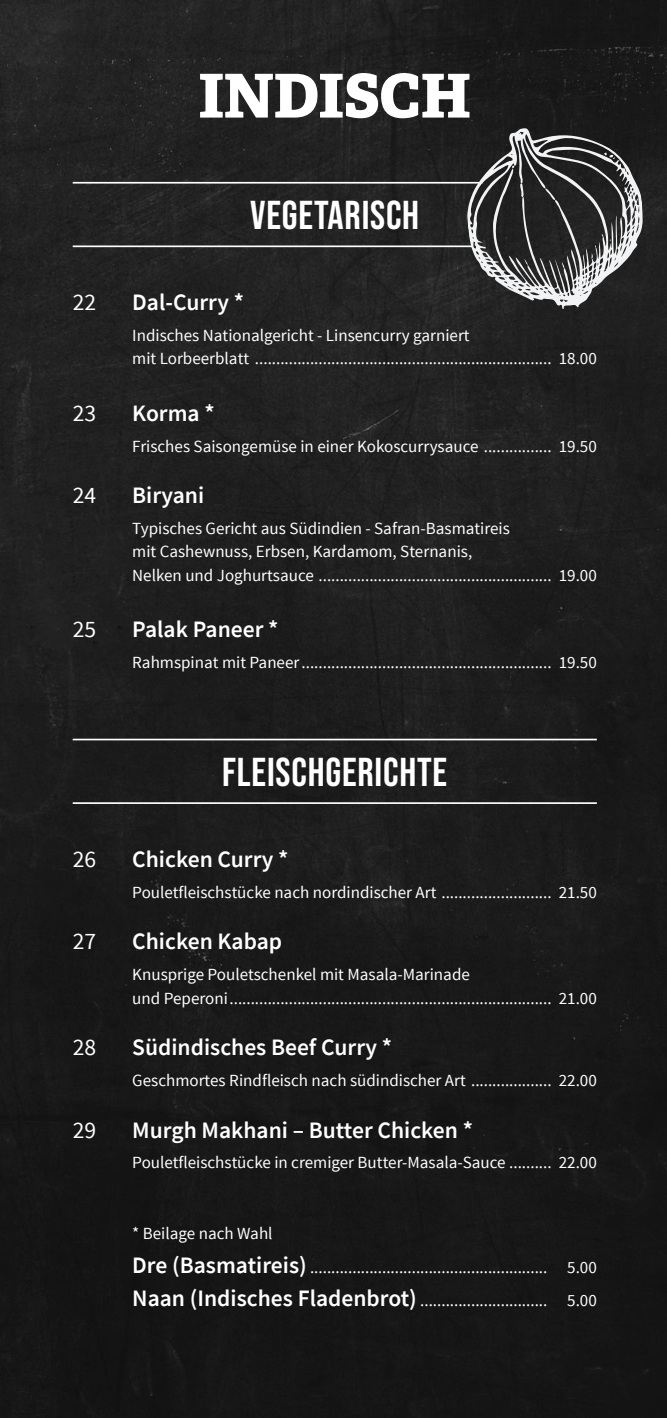
<style>
.page{position:relative;width:667px;height:1418px;background:#fff}
.page>*{position:absolute;margin:0;border:0;box-sizing:border-box;transform-origin:0 0}
.t1{font:60.4px "Adelle PE Eb";color:#fff}
.t2{font:40.2px "Bebas Neue";letter-spacing:.02em;color:#fff}
.t3{font:600 23.6px "Source Sans Pro";color:#fff}
.t4{font:23.6px "Source Sans Pro";color:#fff}
.t5{font:17px/23.6px "Source Sans Pro";color:#fff}
.s1{font-weight:600;font-size:23.6px}
</style>
<div class="page">
<img style="left:0;top:0;width:666px;height:1417px">
<hr style="left:73px;top:738px;width:523px;height:2px;background:#fff">
<hr style="left:73px;top:802px;width:523px;height:2px;background:#fff">
<hr style="left:73px;top:182px;width:409px;height:2px;background:#fff">
<hr style="left:73px;top:245px;width:399px;height:2px;background:#fff">
<svg style="left:467px;top:127px;width:175px;height:183px;background:#4f4f4f"></svg>
<h1 class="t1" style="left:199px;top:51px;width:273px">INDISCH</h1>
<h2 class="t2" style="left:250px;top:192px;width:170px">VEGETARISCH</h2>
<h3 class="t4" style="left:73px;top:288px;width:25px">22</h3>
<h3 class="t3" style="left:132px;top:287px;width:113px">Dal-Curry *</h3>
<p class="t5" style="left:132px;top:324px;width:465px">Indisches Nationalgericht - Linsencurry garniert<br>mit Lorbeerblatt ...................................................................... 18.00</p>
<h3 class="t4" style="left:73px;top:398px;width:25px">23</h3>
<h3 class="t3" style="left:132px;top:397px;width:84px">Korma *</h3>
<p class="t5" style="left:132px;top:434px;width:465px">Frisches Saisongemüse in einer Kokoscurrysauce ................ 19.50</p>
<h3 class="t4" style="left:73px;top:481px;width:25px">24</h3>
<h3 class="t3" style="left:132px;top:480px;width:73px">Biryani</h3>
<p class="t5" style="left:132px;top:517px;width:465px">Typisches Gericht aus Südindien - Safran-Basmatireis<br>mit Cashewnuss, Erbsen, Kardamom, Sternanis,<br>Nelken und Joghurtsauce ....................................................... 19.00</p>
<h3 class="t4" style="left:73px;top:615px;width:25px">25</h3>
<h3 class="t3" style="left:132px;top:614px;width:148px">Palak Paneer *</h3>
<p class="t5" style="left:132px;top:651px;width:465px">Rahmspinat mit Paneer........................................................... 19.50</p>
<h2 class="t2" style="left:222px;top:749px;width:226px">FLEISCHGERICHTE</h2>
<h3 class="t4" style="left:73px;top:844px;width:25px">26</h3>
<h3 class="t3" style="left:132px;top:843px;width:158px">Chicken Curry *</h3>
<p class="t5" style="left:132px;top:880px;width:465px">Pouletfleischstücke nach nordindischer Art .......................... 21.50</p>
<h3 class="t4" style="left:73px;top:926px;width:25px">27</h3>
<h3 class="t3" style="left:132px;top:926px;width:151px">Chicken Kabap</h3>
<p class="t5" style="left:132px;top:962px;width:465px">Knusprige Pouletschenkel mit Masala-Marinade<br>und Peperoni............................................................................ 21.00</p>
<h3 class="t4" style="left:73px;top:1032px;width:25px">28</h3>
<h3 class="t3" style="left:132px;top:1031px;width:261px">Südindisches Beef Curry *</h3>
<p class="t5" style="left:132px;top:1068px;width:465px">Geschmortes Rindfleisch nach südindischer Art ................... 22.00</p>
<h3 class="t4" style="left:73px;top:1115px;width:25px">29</h3>
<h3 class="t3" style="left:132px;top:1114px;width:342px">Murgh Makhani – Butter Chicken *</h3>
<p class="t5" style="left:132px;top:1151px;width:465px">Pouletfleischstücke in cremiger Butter-Masala-Sauce .......... 22.00</p>
<p class="t5" style="left:132px;top:1216px;width:466px;line-height:33.6px">* Beilage nach Wahl<br><span class="s1">Dre (Basmatireis)</span> ........................................................ 5.00<br><span class="s1">Naan (Indisches Fladenbrot)</span> .............................. 5.00</p>
</div>
